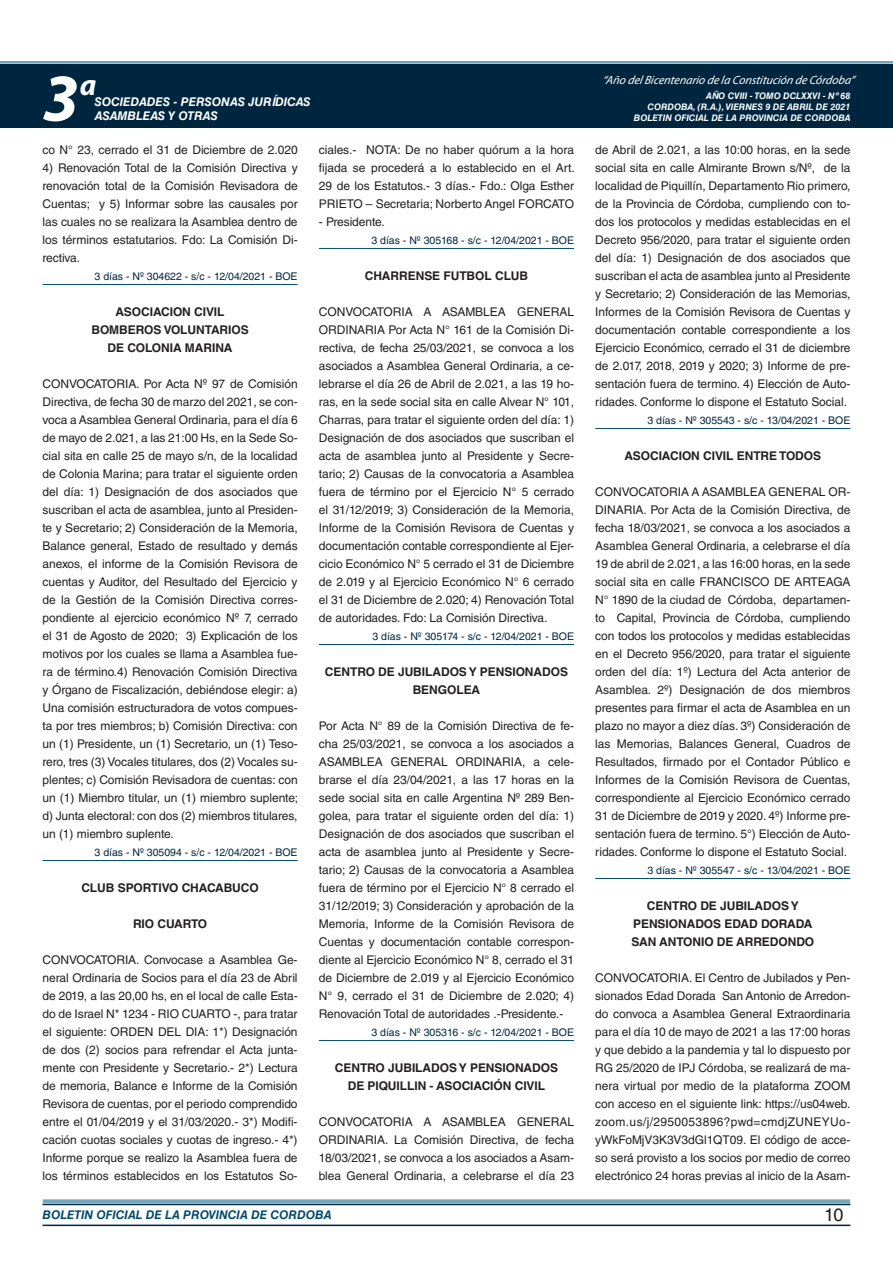
<style>
.page{position:relative;width:893px;height:1263px;background:#fff}
.page>*{position:absolute;margin:0;border:0;box-sizing:border-box;transform-origin:0 0}
.t1{font:italic 700 67.5px "Myriad Pro";color:#fff}
.t2{font:italic 700 30px "Myriad Pro";color:#fff}
.t3{font:18px "Helvetica LT Std";color:#231f20}
.t4{font:12px/18px "Helvetica LT Std";letter-spacing:-.005em;color:#231f20;text-align:justify}
.t5{font:700 12px/18px "Helvetica LT Std";letter-spacing:-.005em;color:#231f20;text-align:center}
.t6{font:italic 12px "Myriad Pro";color:#fff}
.t7{font:italic 700 12px "Helvetica LT Std";color:#fff}
.t8{font:italic 700 12px "Helvetica LT Std";color:#004b6c}
.t9{font:10.5px "Helvetica LT Std";color:#00263f}
.t10{font:italic 700 9px/10.8px "Helvetica LT Std";color:#fff;text-align:right}
</style>
<div class="page">
<div style="left:0;top:61px;width:893px;height:6px;background:#fff;opacity:.75"></div>
<div style="left:0;top:64px;width:893px;height:64px;background:#00263f"></div>
<hr style="left:43px;top:1224px;width:807px;height:2px;background:#00263f">
<div style="left:42px;top:1198px;width:809px;height:8px;background:#fff;opacity:.75"></div>
<hr style="left:43px;top:284px;width:255px;height:1px;background:#004b6c">
<hr style="left:43px;top:860px;width:255px;height:1px;background:#004b6c">
<hr style="left:319px;top:248px;width:255px;height:1px;background:#004b6c">
<hr style="left:319px;top:644px;width:255px;height:1px;background:#004b6c">
<hr style="left:319px;top:1040px;width:255px;height:1px;background:#004b6c">
<hr style="left:595px;top:428px;width:255px;height:1px;background:#004b6c">
<hr style="left:595px;top:878px;width:255px;height:1px;background:#004b6c">
<h1 class="t1" style="left:43px;top:54px;width:38px">3</h1>
<h2 class="t2" style="left:80px;top:66px;width:18px">a</h2>
<p class="t7" style="left:95px;top:94px;width:217px">SOCIEDADES - PERSONAS JURÍDICAS</p>
<p class="t7" style="left:95px;top:109px;width:125px">ASAMBLEAS Y OTRAS</p>
<p class="t6" style="left:603px;top:72px;width:254px">“Año delBicentenario de la Constitución de Córdoba”</p>
<p class="t10" style="left:634px;top:91px;width:218px">AÑO CVIII - TOMO DCLXXVI - Nº 68<br>CORDOBA, (R.A.), VIERNES 9 DE ABRIL DE 2021<br>BOLETIN OFICIAL DE LA PROVINCIA DE CORDOBA</p>
<p class="t4" style="left:43px;top:141px;width:257px">co N° 23, cerrado el 31 de Diciembre de 2.020</p>
<p class="t4" style="left:43px;top:159px;width:257px">4) Renovación Total de la Comisión Directiva y renovación total de la Comisión Revisadora de Cuentas; y 5) Informar sobre las causales por las cuales no se realizara la Asamblea dentro de los términos estatutarios. Fdo: La Comisión Di&shy;rectiva.</p>
<p class="t9" style="left:95px;top:270px;width:205px">3 días - Nº 304622 - s/c - 12/04/2021 - BOE</p>
<p class="t5" style="left:91px;top:302px;width:159px">ASOCIACION CIVIL<br>BOMBEROS VOLUNTARIOS<br>DE COLONIA MARINA</p>
<p class="t4" style="left:43px;top:375px;width:257px">CONVOCATORIA. Por Acta Nº 97 de Comisión Directiva, de fecha 30 de marzo del 2021, se con&shy;voca a Asamblea General Ordinaria, para el día 6 de mayo de 2.021, a las 21:00 Hs, en la Sede So&shy;cial sita en calle 25 de mayo s/n, de la localidad de Colonia Marina; para tratar el siguiente orden del día: 1) Designación de dos asociados que suscriban el acta de asamblea, junto al Presiden&shy;te y Secretario; 2) Consideración de la Memoria, Balance general, Estado de resultado y demás anexos, el informe de la Comisión Revisora de cuentas y Auditor, del Resultado del Ejercicio y de la Gestión de la Comisión Directiva corres&shy;pondiente al ejercicio económico Nº 7, cerrado el 31 de Agosto de 2020; 3) Explicación de los motivos por los cuales se llama a Asamblea fue&shy;ra de término.4) Renovación Comisión Directiva y Órgano de Fiscalización, debiéndose elegir: a)<br>Una comisión estructuradora de votos compues&shy;ta por tres miembros; b) Comisión Directiva: con un (1) Presidente, un (1) Secretario, un (1) Teso&shy;rero, tres (3) Vocales titulares, dos (2) Vocales su&shy;plentes; c) Comisión Revisadora de cuentas: con un (1) Miembro titular, un (1) miembro suplente; d) Junta electoral: con dos (2) miembros titulares, un (1) miembro suplente.</p>
<p class="t9" style="left:95px;top:846px;width:205px">3 días - Nº 305094 - s/c - 12/04/2021 - BOE</p>
<p class="t5" style="left:81px;top:878px;width:179px">CLUB SPORTIVO CHACABUCO</p>
<p class="t5" style="left:133px;top:914px;width:42px">RIO CUARTO</p>
<p class="t4" style="left:43px;top:951px;width:257px">CONVOCATORIA. Convocase a Asamblea Ge&shy;neral Ordinaria de Socios para el día 23 de Abril de 2019, a las 20,00 hs, en el local de calle Esta&shy;do de Israel N* 1234 - RIO CUARTO -, para tratar el siguiente: ORDEN DEL DIA: 1*) Designación de dos (2) socios para refrendar el Acta junta&shy;mente con Presidente y Secretario.- 2*) Lectura de memoria, Balance e Informe de la Comisión Revisora de cuentas, por el periodo comprendido entre el 01/04/2019 y el 31/03/2020.- 3*) Modifi&shy;cación cuotas sociales y cuotas de ingreso.- 4*)<br>Informe porque se realizo la Asamblea fuera de los términos establecidos en los Estatutos So-</p>
<p class="t4" style="left:319px;top:141px;width:257px">ciales.- NOTA: De no haber quórum a la hora fijada se procederá a lo establecido en el Art.<br>29 de los Estatutos.- 3 días.- Fdo.: Olga Esther PRIETO – Secretaria; Norberto Angel FORCATO</p>
<p class="t4" style="left:319px;top:213px;width:67px">- Presidente.</p>
<p class="t9" style="left:371px;top:234px;width:204px">3 días - Nº 305168 - s/c - 12/04/2021 - BOE</p>
<p class="t5" style="left:365px;top:266px;width:165px">CHARRENSE FUTBOL CLUB</p>
<p class="t4" style="left:319px;top:303px;width:257px">CONVOCATORIA A ASAMBLEA GENERAL ORDINARIA Por Acta N° 161 de la Comisión Di&shy;rectiva, de fecha 25/03/2021, se convoca a los asociados a Asamblea General Ordinaria, a ce&shy;lebrarse el día 26 de Abril de 2.021, a las 19 ho&shy;ras, en la sede social sita en calle Alvear N° 101, Charras, para tratar el siguiente orden del día: 1)<br>Designación de dos asociados que suscriban el acta de asamblea junto al Presidente y Secre&shy;tario; 2) Causas de la convocatoria a Asamblea fuera de término por el Ejercicio N° 5 cerrado el 31/12/2019; 3) Consideración de la Memoria, Informe de la Comisión Revisora de Cuentas y documentación contable correspondiente al Ejer&shy;cicio Económico N° 5 cerrado el 31 de Diciembre de 2.019 y al Ejercicio Económico N° 6 cerrado el 31 de Diciembre de 2.020; 4) Renovación Total de autoridades. Fdo: La Comisión Directiva.</p>
<p class="t9" style="left:372px;top:630px;width:203px">3 días - Nº 305174 - s/c - 12/04/2021 - BOE</p>
<p class="t5" style="left:325px;top:662px;width:245px">CENTRO DE JUBILADOS Y PENSIONADOS<br>BENGOLEA</p>
<p class="t4" style="left:319px;top:717px;width:257px">Por Acta N° 89 de la Comisión Directiva de fe&shy;cha 25/03/2021, se convoca a los asociados a ASAMBLEA GENERAL ORDINARIA, a cele&shy;brarse el día 23/04/2021, a las 17 horas en la sede social sita en calle Argentina Nº 289 Ben&shy;golea, para tratar el siguiente orden del día: 1)<br>Designación de dos asociados que suscriban el acta de asamblea junto al Presidente y Secre&shy;tario; 2) Causas de la convocatoria a Asamblea fuera de término por el Ejercicio N° 8 cerrado el 31/12/2019; 3) Consideración y aprobación de la Memoria, Informe de la Comisión Revisora de Cuentas y documentación contable correspon&shy;diente al Ejercicio Económico N° 8, cerrado el 31 de Diciembre de 2.019 y al Ejercicio Económico N° 9, cerrado el 31 de Diciembre de 2.020; 4)<br>Renovación Total de autoridades .-Presidente.-</p>
<p class="t9" style="left:371px;top:1026px;width:204px">3 días - Nº 305316 - s/c - 12/04/2021 - BOE</p>
<p class="t5" style="left:335px;top:1058px;width:225px">CENTRO JUBILADOS Y PENSIONADOS<br>DE PIQUILLIN - ASOCIACIÓN CIVIL</p>
<p class="t4" style="left:319px;top:1113px;width:257px">CONVOCATORIA A ASAMBLEA GENERAL ORDINARIA. La Comisión Directiva, de fecha 18/03/2021, se convoca a los asociados a Asam&shy;blea General Ordinaria, a celebrarse el día 23</p>
<p class="t4" style="left:595px;top:141px;width:257px">de Abril de 2.021, a las 10:00 horas, en la sede social sita en calle Almirante Brown s/Nº, de la localidad de Piquillín, Departamento Rio primero, de la Provincia de Córdoba, cumpliendo con to&shy;dos los protocolos y medidas establecidas en el Decreto 956/2020, para tratar el siguiente orden del día: 1) Designación de dos asociados que suscriban el acta de asamblea junto al Presidente y Secretario; 2) Consideración de las Memorias, Informes de la Comisión Revisora de Cuentas y documentación contable correspondiente a los Ejercicio Económico, cerrado el 31 de diciembre de 2.017, 2018, 2019 y 2020; 3) Informe de pre&shy;sentación fuera de termino. 4) Elección de Auto&shy;ridades. Conforme lo dispone el Estatuto Social.</p>
<p class="t9" style="left:647px;top:414px;width:205px">3 días - Nº 305543 - s/c - 13/04/2021 - BOE</p>
<p class="t5" style="left:625px;top:446px;width:198px">ASOCIACION CIVIL ENTRE TODOS</p>
<p class="t4" style="left:595px;top:483px;width:257px">CONVOCATORIA A ASAMBLEA GENERAL OR-DINARIA. Por Acta de la Comisión Directiva, de fecha 18/03/2021, se convoca a los asociados a Asamblea General Ordinaria, a celebrarse el día 19 de abril de 2.021, a las 16:00 horas, en la sede social sita en calle FRANCISCO DE ARTEAGA N° 1890 de la ciudad de Córdoba, departamen&shy;to Capital, Provincia de Córdoba, cumpliendo con todos los protocolos y medidas establecidas en el Decreto 956/2020, para tratar el siguiente orden del día: 1º) Lectura del Acta anterior de Asamblea. 2º) Designación de dos miembros presentes para firmar el acta de Asamblea en un plazo no mayor a diez días. 3º) Consideración de las Memorias, Balances General, Cuadros de Resultados, firmado por el Contador Público e Informes de la Comisión Revisora de Cuentas, correspondiente al Ejercicio Económico cerrado 31 de Diciembre de 2019 y 2020. 4º) Informe pre&shy;sentación fuera de termino. 5°) Elección de Auto&shy;ridades. Conforme lo dispone el Estatuto Social.</p>
<p class="t9" style="left:647px;top:864px;width:205px">3 días - Nº 305547 - s/c - 13/04/2021 - BOE</p>
<p class="t5" style="left:631px;top:896px;width:184px">CENTRO DE JUBILADOS Y<br>PENSIONADOS EDAD DORADA<br>SAN ANTONIO DE ARREDONDO</p>
<p class="t4" style="left:595px;top:969px;width:257px">CONVOCATORIA. El Centro de Jubilados y Pen&shy;sionados Edad Dorada San Antonio de Arredon&shy;do convoca a Asamblea General Extraordinaria para el día 10 de mayo de 2021 a las 17:00 horas y que debido a la pandemia y tal lo dispuesto por RG 25/2020 de IPJ Córdoba, se realizará de ma&shy;nera virtual por medio de la plataforma ZOOM con acceso en el siguiente link: https://us04web. zoom.us/j/2950053896?pwd=cmdjZUNEYUo&shy;yWkFoMjV3K3V3dGl1QT09. El código de acce&shy;so será provisto a los socios por medio de correo electrónico 24 horas previas al inicio de la Asam-</p>
<p class="t8" style="left:43px;top:1208px;width:290px">BOLETIN OFICIAL DE LA PROVINCIA DE CORDOBA</p>
<h3 class="t3" style="left:824px;top:1204px;width:21px">10</h3>
</div>
